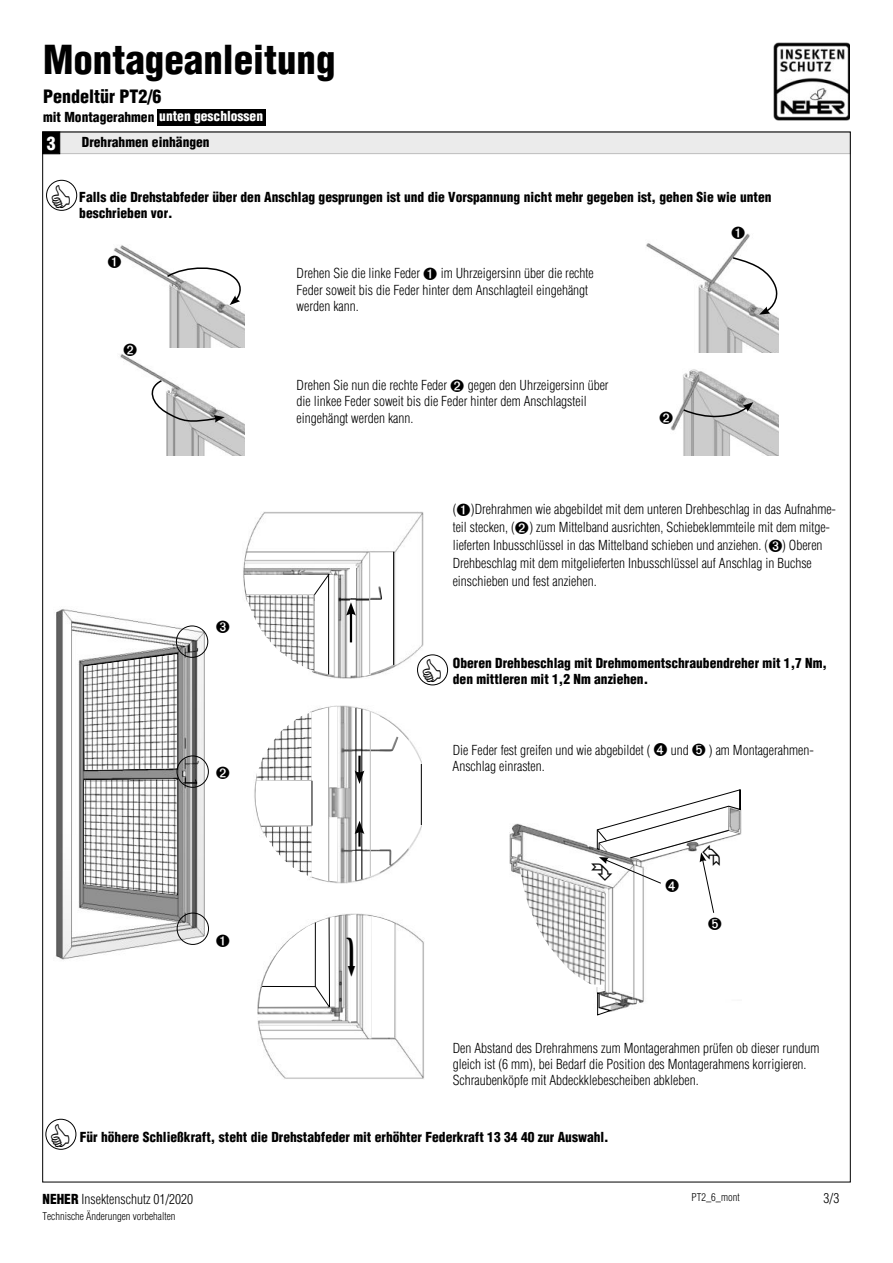
<style>
.page{position:relative;width:893px;height:1263px;background:#fff}
.page>*{position:absolute;margin:0;border:0;box-sizing:border-box;transform-origin:0 0}
.t1{font:900 condensed 39px "Helvetica";color:#000}
.t2{font:900 condensed 18px "Helvetica";color:#000}
.t3{font:900 condensed 18px "Helvetica";color:#fff}
.t4{font:300 condensed 13.5px/16.2px "Helvetica";color:#000}
.t5{font:900 condensed 13.5px/16.2px "Helvetica";color:#000}
.t6{font:300 condensed 10.5px "Helvetica";color:#000}
.s1{color:#fff}
.s2{font-weight:900}
</style>
<div class="page">
<div style="left:43px;top:132px;width:807px;height:22px;background:#ebebeb;border:1px solid #bdbdbd"></div>
<div style="left:43px;top:132px;width:17px;height:22px;background:#000;border:1px solid #000"></div>
<img style="left:773px;top:43px;width:77px;height:78px">
<div style="left:46px;top:180px;width:31px;height:31px;border:1px solid #000;border-radius:50%"></div>
<img style="left:114px;top:245px;width:131px;height:103px">
<svg style="left:165px;top:264px;width:80px;height:41px"></svg>
<img style="left:646px;top:234px;width:132px;height:119px">
<svg style="left:731px;top:256px;width:47px;height:59px"></svg>
<img style="left:120px;top:354px;width:125px;height:101px">
<svg style="left:146px;top:379px;width:79px;height:45px"></svg>
<img style="left:670px;top:369px;width:109px;height:86px">
<svg style="left:682px;top:402px;width:71px;height:15px"></svg>
<img style="left:56px;top:609px;width:150px;height:351px">
<img style="left:84px;top:654px;width:93px;height:116px">
<img style="left:84px;top:779px;width:93px;height:115px">
<div style="left:176px;top:626px;width:32px;height:31px;border:1px solid #000;border-radius:50%"></div>
<div style="left:177px;top:756px;width:32px;height:31px;border:1px solid #000;border-radius:50%"></div>
<div style="left:177px;top:913px;width:32px;height:31px;border:1px solid #000;border-radius:50%"></div>
<img style="left:258px;top:913px;width:166px;height:166px">
<svg style="left:259px;top:916px;width:76px;height:91px"></svg>
<hr style="left:329px;top:918px;width:1px;height:89px;background:#000">
<hr style="left:315px;top:922px;width:1px;height:65px;background:#000">
<div style="left:351px;top:914px;width:5px;height:107px;background:#fff"></div>
<svg style="left:371px;top:916px;width:23px;height:121px"></svg>
<img style="left:243px;top:512px;width:180px;height:166px">
<svg style="left:244px;top:574px;width:90px;height:101px"></svg>
<div style="left:350px;top:568px;width:6px;height:30px;background:#fff"></div>
<svg style="left:370px;top:552px;width:24px;height:121px"></svg>
<hr style="left:393px;top:552px;width:1px;height:113px;background:#000">
<svg style="left:346px;top:600px;width:10px;height:76px"></svg>
<div style="left:45px;top:1119px;width:31px;height:31px;border:1px solid #000;border-radius:50%"></div>
<svg style="left:183px;top:778px;width:15px;height:7px"></svg>
<div style="left:417px;top:654px;width:31px;height:31px;border:1px solid #000;border-radius:50%"></div>
<img style="left:254px;top:705px;width:105px;height:178px">
<svg style="left:256px;top:706px;width:81px;height:175px"></svg>
<img style="left:261px;top:826px;width:50px;height:51px">
<hr style="left:312px;top:781px;width:1px;height:45px;background:#000">
<hr style="left:369px;top:552px;width:1px;height:122px;background:#bdbdbd">
<svg style="left:352px;top:708px;width:69px;height:173px"></svg>
<hr style="left:421px;top:764px;width:1px;height:61px;background:#000">
<div style="left:157px;top:109px;width:109px;height:16px;background:#000"></div>
<img style="left:509px;top:809px;width:233px;height:65px">
<svg style="left:114px;top:255px;width:7px;height:13px"></svg>
<svg style="left:124px;top:343px;width:13px;height:13px"></svg>
<svg style="left:732px;top:234px;width:13px;height:6px"></svg>
<svg style="left:670px;top:411px;width:3px;height:13px"></svg>
<svg style="left:347px;top:937px;width:4px;height:39px"></svg>
<svg style="left:520px;top:789px;width:221px;height:226px"></svg>
<h1 class="t1" style="left:43px;top:42px;width:294px">Montageanleitung</h1>
<h2 class="t2" style="left:43px;top:88px;width:120px">Pendeltür PT2/6</h2>
<p class="t5" style="left:43px;top:109px;width:221px">mit Montagerahmen <span class="s1">unten geschlossen</span></p>
<h2 class="t3" style="left:47px;top:135px;width:11px">3</h2>
<p class="t5" style="left:82px;top:134px;width:129px">Drehrahmen einhängen</p>
<p class="t5" style="left:79px;top:189px;width:694px">Falls die Drehstabfeder über den Anschlag gesprungen ist und die Vorspannung nicht mehr gegeben ist, gehen Sie wie unten beschrieben vor.</p>
<p class="t4" style="left:297px;top:265px;width:125px">Drehen Sie die linke Feder</p>
<p class="t4" style="left:297px;top:265px;width:299px;text-indent:144px">im Uhrzeigersinn über die rechte<br>Feder soweit bis die Feder hinter dem Anschlagteil eingehängt werden kann.</p>
<p class="t4" style="left:297px;top:377px;width:152px">Drehen Sie nun die rechte Feder</p>
<p class="t4" style="left:297px;top:377px;width:314px;text-indent:171px">gegen den Uhrzeigersinn über die linkee Feder soweit bis die Feder hinter dem Anschlagsteil eingehängt werden kann.</p>
<p class="t4" style="left:453px;top:500px;width:385px;line-height:18px">( )Drehrahmen wie abgebildet mit dem unteren Drehbeschlag in das Aufnahme&shy;teil stecken, ( ) zum Mittelband ausrichten, Schiebeklemmteile mit dem mitge&shy;lieferten Inbusschlüssel in das Mittelband schieben und anziehen. ( ) Oberen Drehbeschlag mit dem mitgelieferten Inbusschlüssel auf Anschlag in Buchse einschieben und fest anziehen.</p>
<p class="t5" style="left:453px;top:656px;width:376px">Oberen Drehbeschlag mit Drehmomentschraubendreher mit 1,7 Nm, den mittleren mit 1,2 Nm anziehen.</p>
<p class="t4" style="left:453px;top:742px;width:199px">Die Feder fest greifen und wie abgebildet (</p>
<p class="t4" style="left:671px;top:742px;width:19px">und</p>
<p class="t4" style="left:709px;top:742px;width:106px">) am Montagerahmen-</p>
<p class="t4" style="left:453px;top:758px;width:94px">Anschlag einrasten.</p>
<p class="t4" style="left:453px;top:1040px;width:368px">Den Abstand des Drehrahmens zum Montagerahmen prüfen ob dieser rundum gleich ist (6 mm), bei Bedarf die Position des Montagerahmens korrigieren.<br>Schraubenköpfe mit Abdeckklebescheiben abkleben.</p>
<p class="t5" style="left:80px;top:1130px;width:531px">Für höhere Schließkraft, steht die Drehstabfeder mit erhöhter Federkraft 13 34 40 zur Auswahl.</p>
<p class="t4" style="left:43px;top:1191px;width:152px"><span class="s2">NEHER</span> Insektenschutz 01/2020</p>
<p class="t6" style="left:43px;top:1210px;width:134px">Technische Änderungen vorbehalten</p>
<p class="t6" style="left:691px;top:1191px;width:50px">PT2_6_mont</p>
<p class="t4" style="left:824px;top:1190px;width:17px">3/3</p>
</div>
